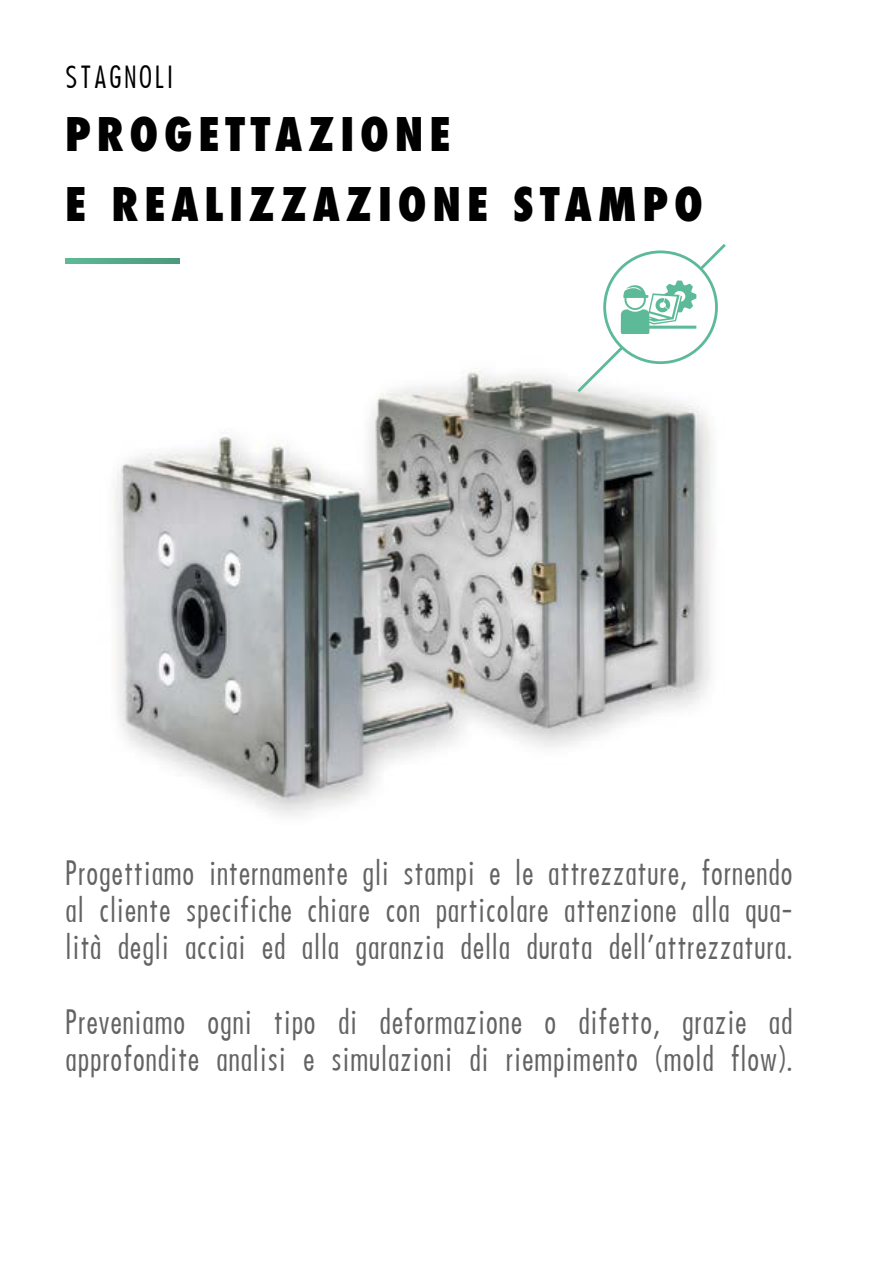
<style>
.page{position:relative;width:893px;height:1263px;background:#fff}
.page>*{position:absolute;margin:0;border:0;box-sizing:border-box;transform-origin:0 0}
.t1{font:800 condensed 45px/70.3px "Futura";letter-spacing:.13em;color:#000}
.t2{font:500 30.9px/37.2px "Futura Cond";letter-spacing:.01em;color:#646363;text-align:justify}
.t3{font:500 28.2px "Futura Cond";letter-spacing:.09em;color:#000}
</style>
<div class="page">
<img style="left:113px;top:371px;width:599px;height:445px">
<svg style="left:65px;top:258px;width:115px;height:6px"></svg>
<svg style="left:574px;top:244px;width:152px;height:151px"></svg>
<p class="t3" style="left:65px;top:59px;width:110px">STAGNOLI</p>
<h1 class="t1" style="left:65px;top:99px;width:639px">PROGETTAZIONE<br>E REALIZZAZIONE STAMPO</h1>
<p class="t2" style="left:65px;top:855px;width:729px">Progettiamo internamente gli stampi e le attrezzature, fornendo al cliente specifiche chiare con particolare attenzione alla qua&shy;lità degli acciai ed alla garanzia della durata dell’attrezzatura.</p>
<p class="t2" style="left:65px;top:1003px;width:729px">Preveniamo ogni tipo di deformazione o difetto, grazie ad approfondite analisi e simulazioni di riempimento (mold flow).</p>
</div>
